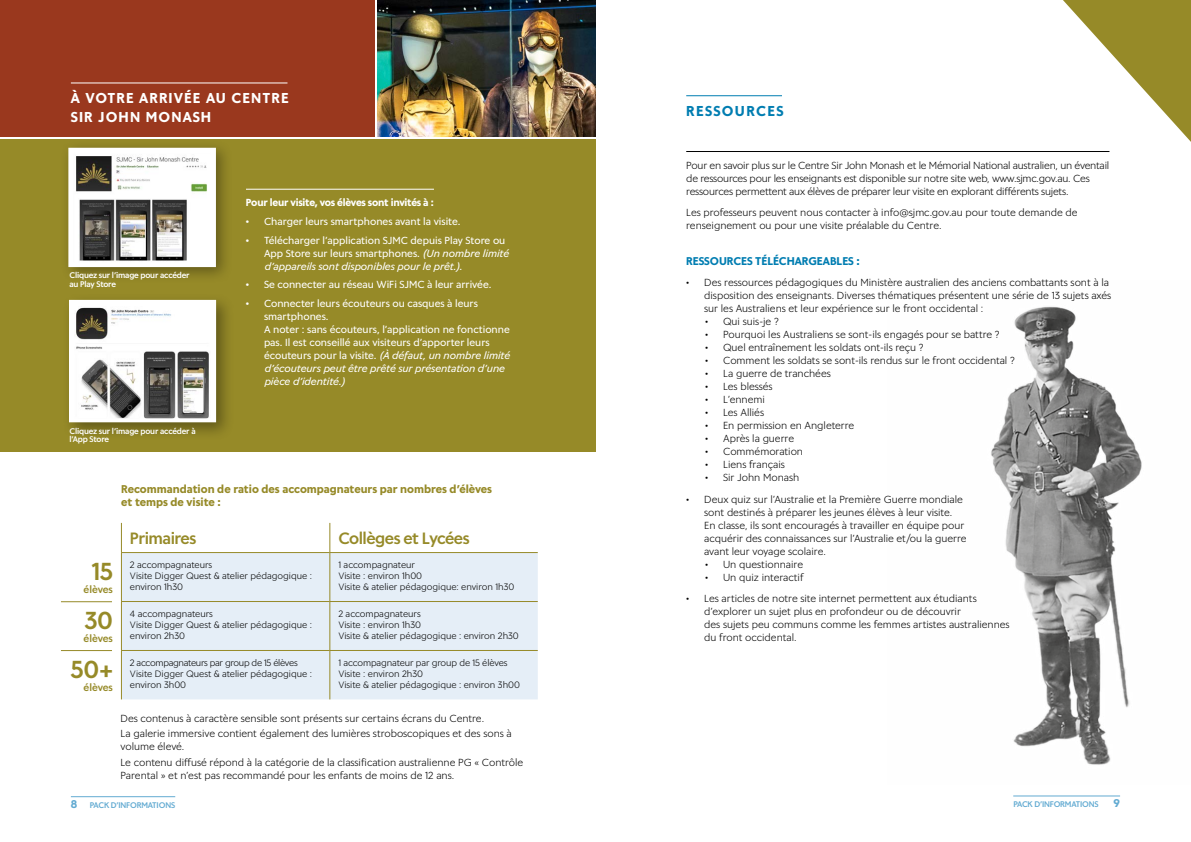
<style>
.page{position:relative;width:1191px;height:842px;background:#fff}
.page>*{position:absolute;margin:0;border:0;box-sizing:border-box;transform-origin:0 0}
.t1{font:600 24px "Monash Text";color:#968a28}
.t2{font:600 16px "Monash Text";letter-spacing:-.03em;color:#968a28}
.t3{font:700 14px/19px "Monash Text";letter-spacing:.08em;color:#fff}
.t4{font:700 14px "Monash Text";letter-spacing:.1em;color:#007db1}
.t5{font:700 11px/13px "Monash Text";color:#968a28}
.t6{font:700 11px "Monash Text";color:#007db1}
.t7{font:700 11px "Monash Text";color:#63abd2}
.t8{font:300 10px/13px "Monash Text";color:#000}
.t9{font:10px/13px "Monash Text";color:#fff}
.t10{font:300 10px/13px "Monash Text";letter-spacing:-.02em;color:#000}
.t11{font:700 10px "Monash Text";letter-spacing:-.02em;color:#fff}
.t12{font:600 10px "Monash Text";color:#968a28}
.t13{font:300 9px/11px "Monash Text";color:#000}
.t14{font:600 8px/9px "Monash Text";letter-spacing:-.02em;color:#fff}
.t15{font:600 8px "Monash Text";letter-spacing:-.02em;color:#63abd2}
.s1{font-style:italic}
</style>
<div class="page">
<hr style="left:71px;top:796px;width:104px;height:1px;background:#63abd2">
<hr style="left:1013px;top:796px;width:107px;height:1px;background:#63abd2">
<div style="left:0;top:0;width:374px;height:136px;background:#9a381e"></div>
<img style="left:991px;top:306px;width:151px;height:459px">
<div style="left:0;top:139px;width:595px;height:312px;background:#968a28"></div>
<img style="left:377px;top:0;width:218px;height:136px">
<hr style="left:686px;top:95px;width:96px;height:1px;background:#007db1">
<hr style="left:686px;top:151px;width:423px;height:1px;background:#000">
<hr style="left:71px;top:83px;width:216px;height:1px;background:#fff">
<hr style="left:246px;top:189px;width:188px;height:1px;background:#fff">
<div style="left:122px;top:553px;width:416px;height:146px;background:#e5eef7"></div>
<svg style="left:121px;top:523px;width:1px;height:29px"></svg>
<svg style="left:329px;top:523px;width:1px;height:29px"></svg>
<hr style="left:121px;top:552px;width:209px;height:1px;background:#968a28">
<hr style="left:121px;top:553px;width:1px;height:48px;background:#968a28">
<hr style="left:330px;top:552px;width:208px;height:1px;background:#968a28">
<hr style="left:329px;top:553px;width:1px;height:48px;background:#968a28">
<hr style="left:121px;top:601px;width:209px;height:1px;background:#968a28">
<hr style="left:121px;top:602px;width:1px;height:48px;background:#968a28">
<hr style="left:330px;top:601px;width:208px;height:1px;background:#968a28">
<hr style="left:329px;top:602px;width:1px;height:48px;background:#968a28">
<hr style="left:121px;top:650px;width:209px;height:1px;background:#968a28">
<hr style="left:121px;top:651px;width:1px;height:48px;background:#968a28">
<hr style="left:330px;top:650px;width:208px;height:1px;background:#968a28">
<hr style="left:329px;top:651px;width:1px;height:48px;background:#968a28">
<div style="left:60px;top:139px;width:173px;height:145px;background:#000;opacity:.35"></div>
<img style="left:74px;top:154px;width:136px;height:107px">
<div style="left:68px;top:148px;width:148px;height:119px;border:5px solid #fff"></div>
<div style="left:62px;top:293px;width:173px;height:148px;background:#000;opacity:.35"></div>
<img style="left:74px;top:306px;width:137px;height:111px">
<div style="left:69px;top:300px;width:147px;height:122px;border:4px solid #fff"></div>
<hr style="left:61px;top:601px;width:51px;height:1px;background:#968a28">
<hr style="left:61px;top:650px;width:51px;height:1px;background:#968a28">
<svg style="left:1063px;top:0;width:128px;height:142px"></svg>
<h3 class="t3" style="left:71px;top:88px;width:219px">À VOTRE ARRIVÉE AU CENTRE<br>SIR JOHN MONASH</h3>
<p class="t14" style="left:69px;top:271px;width:122px">Cliquez sur l’image pour accéder au Play Store</p>
<p class="t14" style="left:69px;top:427px;width:128px;line-height:8px">Cliquez sur l’image pour accéder à l’App Store</p>
<p class="t11" style="left:246px;top:196px;width:189px">Pour leur visite, vos élèves sont invités à :</p>
<p class="t9" style="left:246px;top:215px;width:216px">• Charger leurs smartphones avant la visite.</p>
<p class="t9" style="left:264px;top:233px;width:246px;text-indent:-18px">• Télécharger l’application SJMC depuis Play Store ou<br>App Store sur leurs smartphones. <span class="s1">(Un nombre limité d’appareils sont disponibles pour le prêt.)</span>.</p>
<p class="t9" style="left:246px;top:278px;width:247px">• Se connecter au réseau WiFi SJMC à leur arrivée.</p>
<p class="t9" style="left:264px;top:297px;width:247px;text-indent:-18px">• Connecter leurs écouteurs ou casques à leurs smartphones.<br>A noter : sans écouteurs, l’application ne fonctionne pas. Il est conseillé aux visiteurs d’apporter leurs écouteurs pour la visite. <span class="s1">(À défaut, un nombre limité d’écouteurs peut être prêté sur présentation d’une pièce d’identité.)</span></p>
<h1 class="t1" style="left:92px;top:556px;width:23px">15</h1>
<p class="t12" style="left:84px;top:583px;width:31px">élèves</p>
<h1 class="t1" style="left:85px;top:605px;width:30px">30</h1>
<p class="t12" style="left:84px;top:632px;width:31px">élèves</p>
<p class="t5" style="left:121px;top:482px;width:372px">Recommandation de ratio des accompagnateurs par nombres d’élèves et temps de visite :</p>
<h2 class="t2" style="left:130px;top:528px;width:68px">Primaires</h2>
<h2 class="t2" style="left:338px;top:528px;width:133px">Collèges et Lycées</h2>
<p class="t13" style="left:130px;top:559px;width:183px">2 accompagnateurs<br>Visite Digger Quest &amp; atelier pédagogique : environ 1h30</p>
<p class="t13" style="left:338px;top:559px;width:177px">1 accompagnateur<br>Visite : environ 1h00<br>Visite &amp; atelier pédagogique: environ 1h30</p>
<p class="t13" style="left:130px;top:608px;width:183px">4 accompagnateurs<br>Visite Digger Quest &amp; atelier pédagogique : environ 2h30</p>
<p class="t13" style="left:338px;top:608px;width:182px">2 accompagnateurs<br>Visite : environ 1h30<br>Visite &amp; atelier pédagogique : environ 2h30</p>
<p class="t13" style="left:130px;top:657px;width:183px">2 accompagnateurs par group de 15 élèves<br>Visite Digger Quest &amp; atelier pédagogique : environ 3h00</p>
<p class="t13" style="left:338px;top:657px;width:183px">1 accompagnateur par group de 15 élèves<br>Visite : environ 2h30<br>Visite &amp; atelier pédagogique : environ 3h00</p>
<p class="t8" style="left:120px;top:710px;width:393px;line-height:15.8px">Des contenus à caractère sensible sont présents sur certains écrans du Centre.<br>La galerie immersive contient également des lumières stroboscopiques et des sons à</p>
<p class="t8" style="left:120px;top:739px;width:404px;line-height:15.8px">volume élevé.<br>Le contenu diffusé répond à la catégorie de la classification australienne PG « Contrôle</p>
<p class="t8" style="left:120px;top:769px;width:335px">Parental » et n’est pas recommandé pour les enfants de moins de 12 ans.</p>
<h1 class="t1" style="left:71px;top:654px;width:44px">50+</h1>
<p class="t12" style="left:84px;top:681px;width:31px">élèves</p>
<h3 class="t4" style="left:686px;top:102px;width:99px">RESSOURCES</h3>
<p class="t10" style="left:686px;top:158px;width:424px">Pour en savoir plus sur le Centre Sir John Monash et le Mémorial National australien, un éventail de ressources pour les enseignants est disponible sur notre site web, www.sjmc.gov.au. Ces ressources permettent aux élèves de préparer leur visite en explorant différents sujets.</p>
<p class="t8" style="left:686px;top:206px;width:393px">Les professeurs peuvent nous contacter à info@sjmc.gov.au pour toute demande de renseignement ou pour une visite préalable du Centre.</p>
<p class="t6" style="left:686px;top:254px;width:175px">RESSOURCES TÉLÉCHARGEABLES :</p>
<p class="t8" style="left:704px;top:276px;width:408px;text-indent:-18px">• Des ressources pédagogiques du Ministère australien des anciens combattants sont à la disposition des enseignants. Diverses thématiques présentent une série de 13 sujets axés sur les Australiens et leur expérience sur le front occidental :</p>
<p class="t8" style="left:705px;top:315px;width:75px">• Qui suis-je ?</p>
<p class="t8" style="left:705px;top:328px;width:296px">• Pourquoi les Australiens se sont-ils engagés pour se battre ?</p>
<p class="t8" style="left:705px;top:341px;width:220px">• Quel entraînement les soldats ont-ils reçu ?</p>
<p class="t8" style="left:705px;top:354px;width:311px">• Comment les soldats se sont-ils rendus sur le front occidental ?</p>
<p class="t8" style="left:705px;top:367px;width:127px">• La guerre de tranchées</p>
<p class="t8" style="left:705px;top:380px;width:69px">• Les blessés</p>
<p class="t8" style="left:705px;top:393px;width:61px">• L’ennemi</p>
<p class="t8" style="left:705px;top:406px;width:60px">• Les Alliés</p>
<p class="t8" style="left:705px;top:419px;width:151px">• En permission en Angleterre</p>
<p class="t8" style="left:705px;top:432px;width:90px">• Après la guerre</p>
<p class="t8" style="left:705px;top:445px;width:99px">• Commémoration</p>
<p class="t8" style="left:705px;top:458px;width:81px">• Liens français</p>
<p class="t8" style="left:705px;top:471px;width:96px">• Sir John Monash</p>
<p class="t8" style="left:704px;top:493px;width:264px;text-indent:-18px">• Deux quiz sur l’Australie et la Première Guerre mondiale sont destinés à préparer les jeunes élèves à leur visite.<br>En classe, ils sont encouragés à travailler en équipe pour acquérir des connaissances sur l’Australie et/ou la guerre avant leur voyage scolaire.</p>
<p class="t8" style="left:705px;top:558px;width:99px">• Un questionnaire</p>
<p class="t8" style="left:705px;top:571px;width:100px">• Un quiz interactif</p>
<p class="t8" style="left:704px;top:592px;width:307px;text-indent:-18px">• Les articles de notre site internet permettent aux étudiants d’explorer un sujet plus en profondeur ou de découvrir<br>des sujets peu communs comme les femmes artistes australiennes du front occidental.</p>
<p class="t7" style="left:71px;top:797px;width:8px">8</p>
<p class="t15" style="left:90px;top:800px;width:87px">PACK D’INFORMATIONS</p>
<p class="t15" style="left:1013px;top:799px;width:87px">PACK D’INFORMATIONS</p>
<p class="t7" style="left:1113px;top:796px;width:8px">9</p>
</div>
